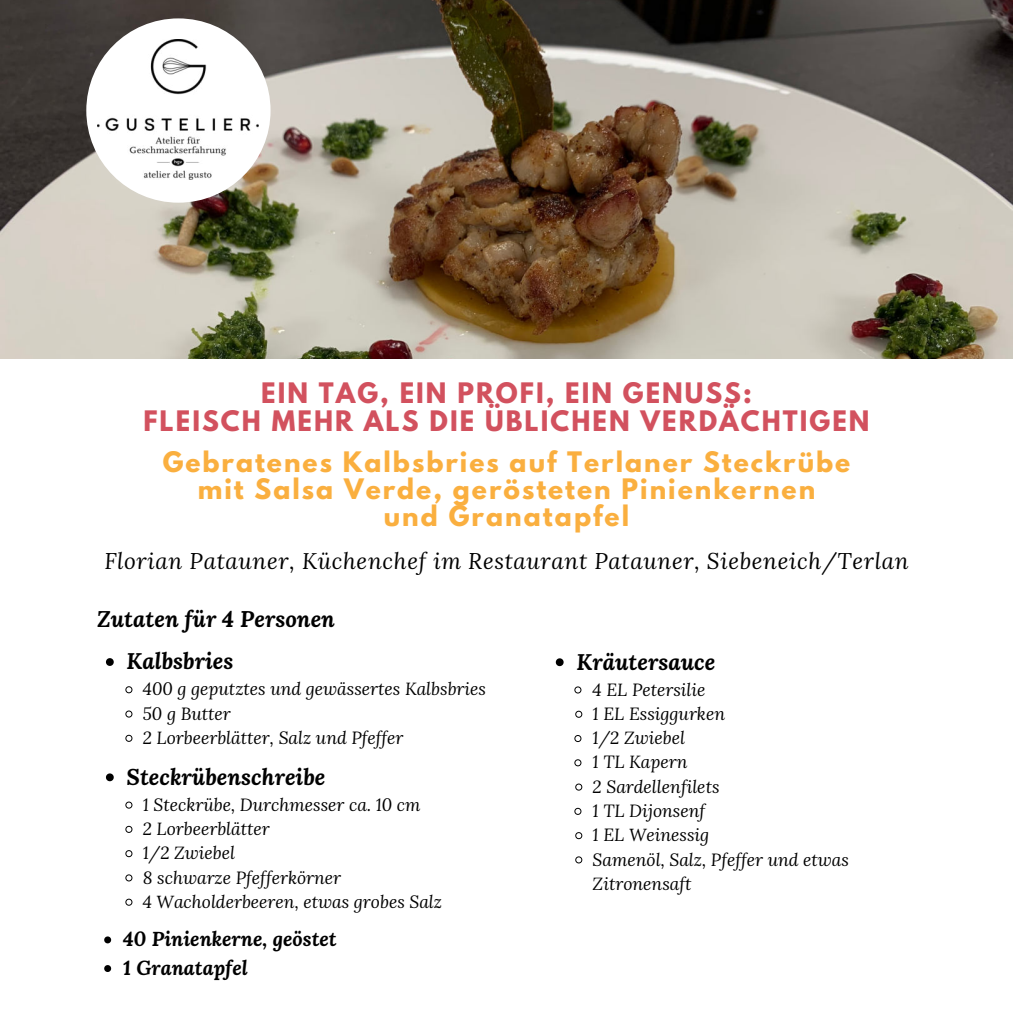
<style>
.page{position:relative;width:1013px;height:1013px;background:#fff}
.page>*{position:absolute;margin:0;border:0;box-sizing:border-box;transform-origin:0 0}
.t1{font:700 25px/27.2px "League Spartan";letter-spacing:.08em;color:#faaf3f;text-align:center}
.t2{font:700 25px/27.2px "League Spartan";letter-spacing:.08em;color:#d2515e;text-align:center}
.t3{font:italic 22.5px "Lora";letter-spacing:.03em;color:#000}
.t4{font:italic 700 22.5px "Lora";color:#000}
.t5{font:italic 700 20px/28.6px "Lora";color:#000}
.t6{font:italic 17.5px/24.2px "Lora";color:#000}
</style>
<div class="page">
<svg style="left:106px;top:658px;width:8px;height:8px"></svg>
<svg style="left:125px;top:686px;width:8px;height:8px"></svg>
<svg style="left:125px;top:710px;width:8px;height:8px"></svg>
<svg style="left:125px;top:734px;width:8px;height:8px"></svg>
<svg style="left:106px;top:773px;width:8px;height:8px"></svg>
<svg style="left:125px;top:801px;width:8px;height:8px"></svg>
<svg style="left:125px;top:825px;width:8px;height:8px"></svg>
<svg style="left:125px;top:850px;width:8px;height:7px"></svg>
<svg style="left:125px;top:874px;width:8px;height:8px"></svg>
<svg style="left:125px;top:898px;width:8px;height:8px"></svg>
<svg style="left:104px;top:936px;width:7px;height:7px"></svg>
<svg style="left:104px;top:965px;width:7px;height:7px"></svg>
<img style="left:0;top:0;width:1012px;height:358px">
<div style="left:86px;top:18px;width:184px;height:185px;background:#fff;border-radius:50%"></div>
<img style="left:98px;top:40px;width:161px;height:139px">
<svg style="left:556px;top:658px;width:7px;height:8px"></svg>
<svg style="left:574px;top:686px;width:8px;height:8px"></svg>
<svg style="left:575px;top:710px;width:8px;height:8px"></svg>
<svg style="left:574px;top:735px;width:8px;height:7px"></svg>
<svg style="left:574px;top:759px;width:8px;height:8px"></svg>
<svg style="left:575px;top:783px;width:8px;height:8px"></svg>
<svg style="left:574px;top:807px;width:8px;height:8px"></svg>
<svg style="left:575px;top:832px;width:8px;height:7px"></svg>
<svg style="left:575px;top:856px;width:8px;height:8px"></svg>
<h1 class="t2" style="left:143px;top:379px;width:727px">EIN TAG, EIN PROFI, EIN GENUSS:<br>FLEISCH MEHR ALS DIE ÜBLICHEN VERDÄCHTIGEN</h1>
<h1 class="t1" style="left:163px;top:447px;width:689px">Gebratenes Kalbsbries auf Terlaner Steckrübe mit Salsa Verde, gerösteten Pinienkernen<br>und Granatapfel</h1>
<p class="t3" style="left:104px;top:546px;width:805px">Florian Patauner, Küchenchef im Restaurant Patauner, Siebeneich/Terlan</p>
<p class="t4" style="left:97px;top:602px;width:239px">Zutaten für 4 Personen</p>
<p class="t4" style="left:126px;top:645px;width:108px">Kalbsbries</p>
<p class="t6" style="left:143px;top:676px;width:345px">400 g geputztes und gewässertes Kalbsbries<br>50 g Butter<br>2 Lorbeerblätter, Salz und Pfeffer</p>
<p class="t4" style="left:126px;top:760px;width:200px">Steckrübenschreibe</p>
<p class="t6" style="left:143px;top:792px;width:301px">1 Steckrübe, Durchmesser ca. 10 cm<br>2 Lorbeerblätter<br>1/2 Zwiebel<br>8 schwarze Pfefferkörner<br>4 Wacholderbeeren, etwas grobes Salz</p>
<p class="t5" style="left:123px;top:923px;width:215px">40 Pinienkerne, geöstet<br>1 Granatapfel</p>
<p class="t4" style="left:576px;top:645px;width:140px">Kräutersauce</p>
<p class="t6" style="left:592px;top:677px;width:258px">4 EL Petersilie<br>1 EL Essiggurken<br>1/2 Zwiebel<br>1 TL Kapern<br>2 Sardellenfilets<br>1 TL Dijonsenf<br>1 EL Weinessig<br>Samenöl, Salz, Pfeffer und etwas<br>Zitronensaft</p>
</div>
